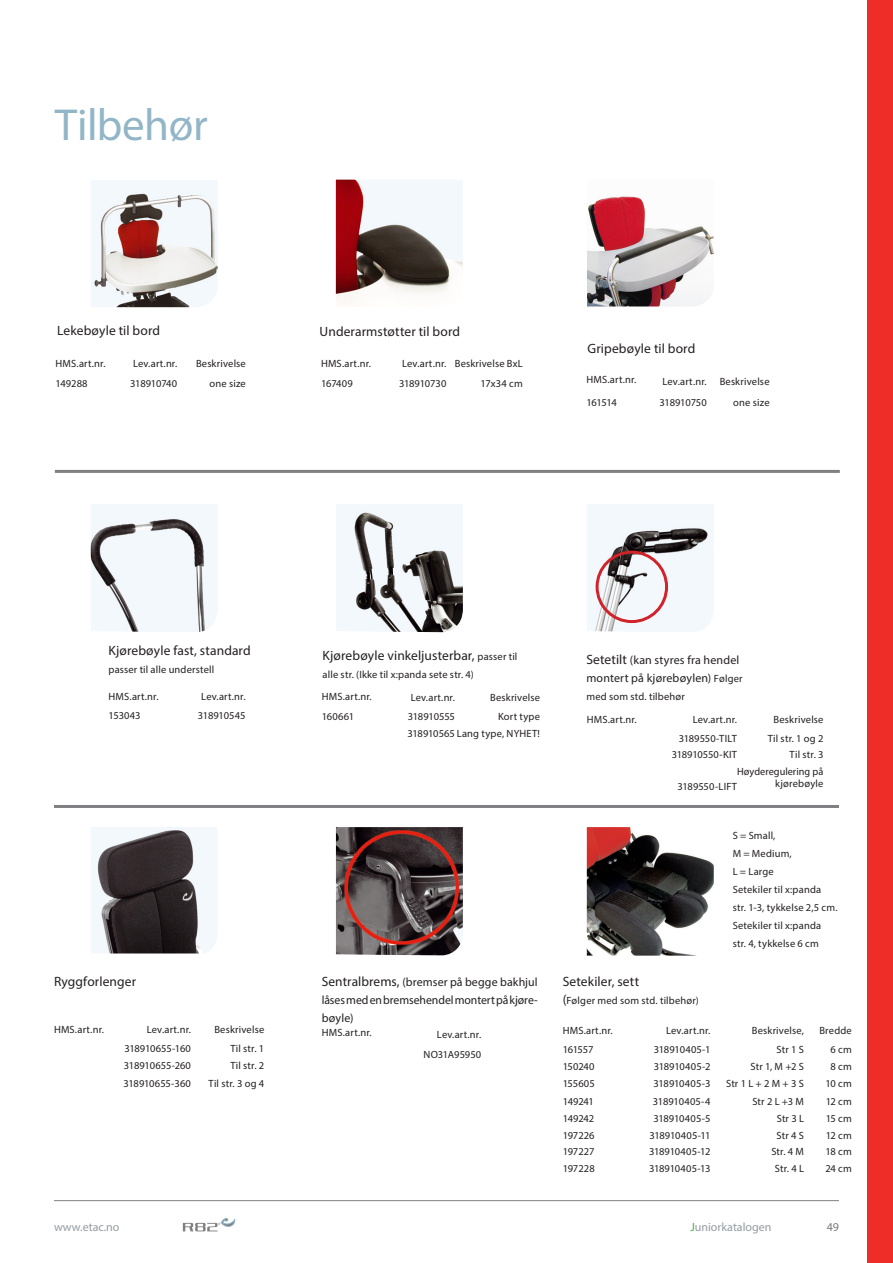
<style>
.page{position:relative;width:893px;height:1263px;background:#fff}
.page>*{position:absolute;margin:0;border:0;box-sizing:border-box;transform-origin:0 0}
.Heading_2_-_page_hea{font:45px "Myriad Pro";letter-spacing:-.01em;color:#92b6c7}
.Tabel_øverst{font:13.5px "Myriad Pro";letter-spacing:.01em;color:#231f20}
.Tabel_øverst-2{font:12px/18px "Myriad Pro";letter-spacing:.01em;color:#231f20;text-align:justify}
.t1{font:12px "Myriad Pro";color:#959ca1}
.t2{font:12px "Myriad Pro";color:#7e7a79}
.Tabel{font:10.5px "Myriad Pro";letter-spacing:.01em;color:#231f20}
.Tabel_højrestillet{font:10.5px/12px "Myriad Pro";letter-spacing:.005em;color:#231f20;text-align:right}
.Tabel_øverst-3{font:10.5px "Myriad Pro";letter-spacing:.015em;color:#231f20}
.Tabel_øverst_højrest{font:10.5px "Myriad Pro";letter-spacing:.015em;color:#231f20}
.Tabel_højrestillet-2{font:10.5px "Myriad Pro";letter-spacing:-.02em;color:#231f20}
.Tabel_højrestillet-3{font:10.5px "Myriad Pro";letter-spacing:-.015em;color:#231f20}
.Tabel_højrestillet-4{font:10.5px "Myriad Pro";letter-spacing:-.025em;color:#231f20}
.Tabel_højrestillet-5{font:10.5px "Myriad Pro";letter-spacing:.025em;color:#231f20}
.s1{font-size:10.5px}
.s2{font-size:13.5px}
.s3{color:#40ae49}
</style>
<div class="page">
<div style="left:867px;top:0;width:26px;height:1263px;background:#ee2d29"></div>
<svg style="left:183px;top:1218px;width:52px;height:13px"></svg>
<hr style="left:54px;top:1200px;width:785px;height:1px;background:#808083">
<img style="left:587px;top:827px;width:127px;height:129px">
<img style="left:336px;top:180px;width:127px;height:125px">
<img style="left:587px;top:196px;width:127px;height:110px">
<img style="left:91px;top:180px;width:127px;height:127px">
<img style="left:91px;top:504px;width:126px;height:128px">
<img style="left:336px;top:504px;width:127px;height:128px">
<hr style="left:55px;top:470px;width:785px;height:3px;background:#808083">
<hr style="left:54px;top:805px;width:785px;height:3px;background:#808083">
<img style="left:336px;top:827px;width:127px;height:128px">
<img style="left:587px;top:504px;width:126px;height:128px">
<img style="left:91px;top:827px;width:126px;height:126px">
<div style="left:596px;top:551px;width:72px;height:72px;border:3px solid #d1232a;border-radius:50%"></div>
<p class="Heading_2_-_page_hea" style="left:55px;top:97px;width:154px">Tilbehør</p>
<p class="Tabel_øverst" style="left:57px;top:323px;width:104px">Lekebøyle til bord</p>
<p class="Tabel_øverst-3" style="left:56px;top:357px;width:52px">HMS.art.nr.</p>
<p class="Tabel_øverst_højrest" style="left:133px;top:357px;width:46px">Lev.art.nr.</p>
<p class="Tabel_øverst_højrest" style="left:196px;top:357px;width:51px">Beskrivelse</p>
<p class="Tabel" style="left:56px;top:377px;width:34px">149288</p>
<p class="Tabel_højrestillet-4" style="left:130px;top:377px;width:49px">318910740</p>
<p class="Tabel" style="left:210px;top:377px;width:38px">one size</p>
<p class="Tabel_øverst" style="left:320px;top:323px;width:142px">Underarmstøtter til bord</p>
<p class="Tabel_øverst-3" style="left:321px;top:357px;width:52px">HMS.art.nr.</p>
<p class="Tabel_øverst_højrest" style="left:402px;top:357px;width:46px">Lev.art.nr.</p>
<p class="Tabel_øverst_højrest" style="left:455px;top:357px;width:70px">Beskrivelse BxL</p>
<p class="Tabel" style="left:321px;top:377px;width:33px">167409</p>
<p class="Tabel_højrestillet-3" style="left:399px;top:377px;width:49px">318910730</p>
<p class="Tabel" style="left:481px;top:377px;width:44px">17x34 cm</p>
<p class="Tabel_øverst" style="left:587px;top:340px;width:109px">Gripebøyle til bord</p>
<p class="Tabel_øverst-3" style="left:586px;top:373px;width:52px">HMS.art.nr.</p>
<p class="Tabel_øverst_højrest" style="left:662px;top:375px;width:46px">Lev.art.nr.</p>
<p class="Tabel_øverst_højrest" style="left:720px;top:375px;width:51px">Beskrivelse</p>
<p class="Tabel" style="left:586px;top:396px;width:32px">161514</p>
<p class="Tabel_højrestillet-2" style="left:660px;top:396px;width:49px">318910750</p>
<p class="Tabel" style="left:733px;top:396px;width:38px">one size</p>
<p class="Tabel_øverst" style="left:109px;top:642px;width:144px">Kjørebøyle fast, standard</p>
<p class="Tabel_øverst-3" style="left:109px;top:663px;width:107px">passer til alle understell</p>
<p class="Tabel_øverst-3" style="left:109px;top:690px;width:52px">HMS.art.nr.</p>
<p class="Tabel_øverst_højrest" style="left:201px;top:690px;width:46px">Lev.art.nr.</p>
<p class="Tabel" style="left:109px;top:709px;width:34px">153043</p>
<p class="Tabel_højrestillet" style="left:198px;top:709px;width:49px">318910545</p>
<p class="Tabel_øverst" style="left:54px;top:973px;width:84px">Ryggforlenger</p>
<p class="Tabel_øverst-3" style="left:54px;top:1023px;width:52px">HMS.art.nr.</p>
<p class="Tabel_øverst_højrest" style="left:147px;top:1023px;width:46px">Lev.art.nr.</p>
<p class="Tabel_øverst_højrest" style="left:214px;top:1023px;width:51px">Beskrivelse</p>
<p class="Tabel_højrestillet-2" style="left:124px;top:1042px;width:68px">318910655-160</p>
<p class="Tabel_højrestillet" style="left:230px;top:1042px;width:35px">Til str. 1</p>
<p class="Tabel_højrestillet" style="left:124px;top:1060px;width:69px">318910655-260</p>
<p class="Tabel_højrestillet" style="left:230px;top:1060px;width:35px">Til str. 2</p>
<p class="Tabel_højrestillet" style="left:124px;top:1077px;width:69px">318910655-360</p>
<p class="Tabel_højrestillet" style="left:209px;top:1077px;width:57px">Til str. 3 og 4</p>
<p class="Tabel_øverst" style="left:323px;top:647px;width:196px">Kjørebøyle vinkeljusterbar, <span class="s1">passer til</span></p>
<p class="Tabel_øverst-3" style="left:323px;top:668px;width:153px">alle str. (Ikke til x:panda sete str. 4)</p>
<p class="Tabel_øverst-3" style="left:322px;top:690px;width:52px">HMS.art.nr.</p>
<p class="Tabel_øverst_højrest" style="left:411px;top:691px;width:46px">Lev.art.nr.</p>
<p class="Tabel_øverst_højrest" style="left:490px;top:691px;width:51px">Beskrivelse</p>
<p class="Tabel" style="left:322px;top:710px;width:34px">160661</p>
<p class="Tabel_højrestillet-2" style="left:408px;top:710px;width:49px">318910555</p>
<p class="Tabel_højrestillet-5" style="left:498px;top:710px;width:43px">Kort type</p>
<p class="Tabel_højrestillet" style="left:407px;top:727px;width:134px">318910565 Lang type, NYHET!</p>
<p class="Tabel_øverst-2" style="left:322px;top:973px;width:218px"><span class="s2">Sentralbrems,</span> (bremser på begge bakhjul låses med en bremsehendel montert på kjøre&shy;bøyle)</p>
<p class="Tabel_øverst-3" style="left:322px;top:1026px;width:52px">HMS.art.nr.</p>
<p class="Tabel_øverst_højrest" style="left:437px;top:1027px;width:46px">Lev.art.nr.</p>
<p class="Tabel_højrestillet" style="left:424px;top:1048px;width:59px">NO31A95950</p>
<p class="Tabel_øverst-2" style="left:586px;top:651px;width:158px"><span class="s2">Setetilt</span> (kan styres fra hendel montert på kjørebøylen) <span class="s1">Følger</span></p>
<p class="Tabel_øverst-3" style="left:586px;top:690px;width:100px">med som std. tilbehør</p>
<p class="Tabel_øverst-3" style="left:587px;top:713px;width:52px">HMS.art.nr.</p>
<p class="Tabel_øverst_højrest" style="left:693px;top:713px;width:46px">Lev.art.nr.</p>
<p class="Tabel_øverst_højrest" style="left:774px;top:713px;width:51px">Beskrivelse</p>
<p class="Tabel_højrestillet" style="left:679px;top:732px;width:60px">3189550-TILT</p>
<p class="Tabel_højrestillet" style="left:768px;top:732px;width:57px">Til str. 1 og 2</p>
<p class="Tabel_højrestillet" style="left:672px;top:749px;width:67px">318910550-KIT</p>
<p class="Tabel_højrestillet" style="left:790px;top:749px;width:35px">Til str. 3</p>
<p class="Tabel_højrestillet" style="left:677px;top:780px;width:61px">3189550-LIFT</p>
<p class="Tabel_højrestillet" style="left:737px;top:765px;width:88px">Høyderegulering på kjørebøyle</p>
<p class="Tabel_øverst" style="left:563px;top:973px;width:78px">Setekiler, sett</p>
<p class="Tabel_øverst-3" style="left:563px;top:994px;width:138px"><span class="s2">(</span>Følger med som std. tilbehør)</p>
<p class="Tabel" style="left:733px;top:829px;width:44px">S = Small,</p>
<p class="Tabel" style="left:733px;top:847px;width:61px">M = Medium,</p>
<p class="Tabel" style="left:733px;top:865px;width:43px">L = Large</p>
<p class="Tabel" style="left:733px;top:883px;width:90px">Setekiler til x:panda</p>
<p class="Tabel" style="left:733px;top:901px;width:106px">str. 1-3, tykkelse 2,5 cm.</p>
<p class="Tabel" style="left:733px;top:919px;width:90px">Setekiler til x:panda</p>
<p class="Tabel" style="left:733px;top:937px;width:88px">str. 4, tykkelse 6 cm</p>
<p class="Tabel_øverst-3" style="left:563px;top:1024px;width:52px">HMS.art.nr.</p>
<p class="Tabel_øverst_højrest" style="left:666px;top:1024px;width:46px">Lev.art.nr.</p>
<p class="Tabel_øverst_højrest" style="left:752px;top:1024px;width:54px">Beskrivelse,</p>
<p class="Tabel_øverst_højrest" style="left:819px;top:1024px;width:34px">Bredde</p>
<p class="Tabel" style="left:563px;top:1043px;width:32px">161557</p>
<p class="Tabel_højrestillet" style="left:654px;top:1043px;width:58px">318910405-1</p>
<p class="Tabel" style="left:777px;top:1043px;width:29px">Str 1 S</p>
<p class="Tabel" style="left:831px;top:1043px;width:23px">6 cm</p>
<p class="Tabel" style="left:563px;top:1060px;width:33px">150240</p>
<p class="Tabel_højrestillet" style="left:654px;top:1060px;width:58px">318910405-2</p>
<p class="Tabel" style="left:751px;top:1060px;width:55px">Str 1, M +2 S</p>
<p class="Tabel" style="left:831px;top:1060px;width:23px">8 cm</p>
<p class="Tabel" style="left:563px;top:1077px;width:34px">155605</p>
<p class="Tabel_højrestillet" style="left:653px;top:1077px;width:58px">318910405-3</p>
<p class="Tabel" style="left:726px;top:1077px;width:79px">Str 1 L + 2 M + 3 S</p>
<p class="Tabel" style="left:825px;top:1077px;width:28px">10 cm</p>
<p class="Tabel" style="left:563px;top:1094px;width:33px">149241</p>
<p class="Tabel_højrestillet" style="left:653px;top:1095px;width:59px">318910405-4</p>
<p class="Tabel" style="left:752px;top:1094px;width:53px">Str 2 L +3 M</p>
<p class="Tabel" style="left:826px;top:1094px;width:28px">12 cm</p>
<p class="Tabel" style="left:563px;top:1112px;width:33px">149242</p>
<p class="Tabel_højrestillet" style="left:653px;top:1112px;width:59px">318910405-5</p>
<p class="Tabel" style="left:777px;top:1112px;width:29px">Str 3 L</p>
<p class="Tabel" style="left:826px;top:1112px;width:28px">15 cm</p>
<p class="Tabel" style="left:563px;top:1129px;width:33px">197226</p>
<p class="Tabel_højrestillet-2" style="left:649px;top:1129px;width:63px">318910405-11</p>
<p class="Tabel" style="left:777px;top:1129px;width:29px">Str 4 S</p>
<p class="Tabel" style="left:826px;top:1129px;width:28px">12 cm</p>
<p class="Tabel" style="left:563px;top:1145px;width:33px">197227</p>
<p class="Tabel_højrestillet-2" style="left:649px;top:1145px;width:63px">318910405-12</p>
<p class="Tabel" style="left:771px;top:1145px;width:34px">Str. 4 M</p>
<p class="Tabel" style="left:825px;top:1145px;width:28px">18 cm</p>
<p class="Tabel" style="left:563px;top:1161px;width:34px">197228</p>
<p class="Tabel_højrestillet-2" style="left:649px;top:1161px;width:63px">318910405-13</p>
<p class="Tabel" style="left:775px;top:1161px;width:31px">Str. 4 L</p>
<p class="Tabel" style="left:825px;top:1161px;width:28px">24 cm</p>
<p class="t1" style="left:54px;top:1220px;width:67px">www.etac.no</p>
<p class="t1" style="left:690px;top:1220px;width:83px"><span class="s3">J</span>uniorkatalogen</p>
<p class="t2" style="left:827px;top:1219px;width:14px">49</p>
</div>
